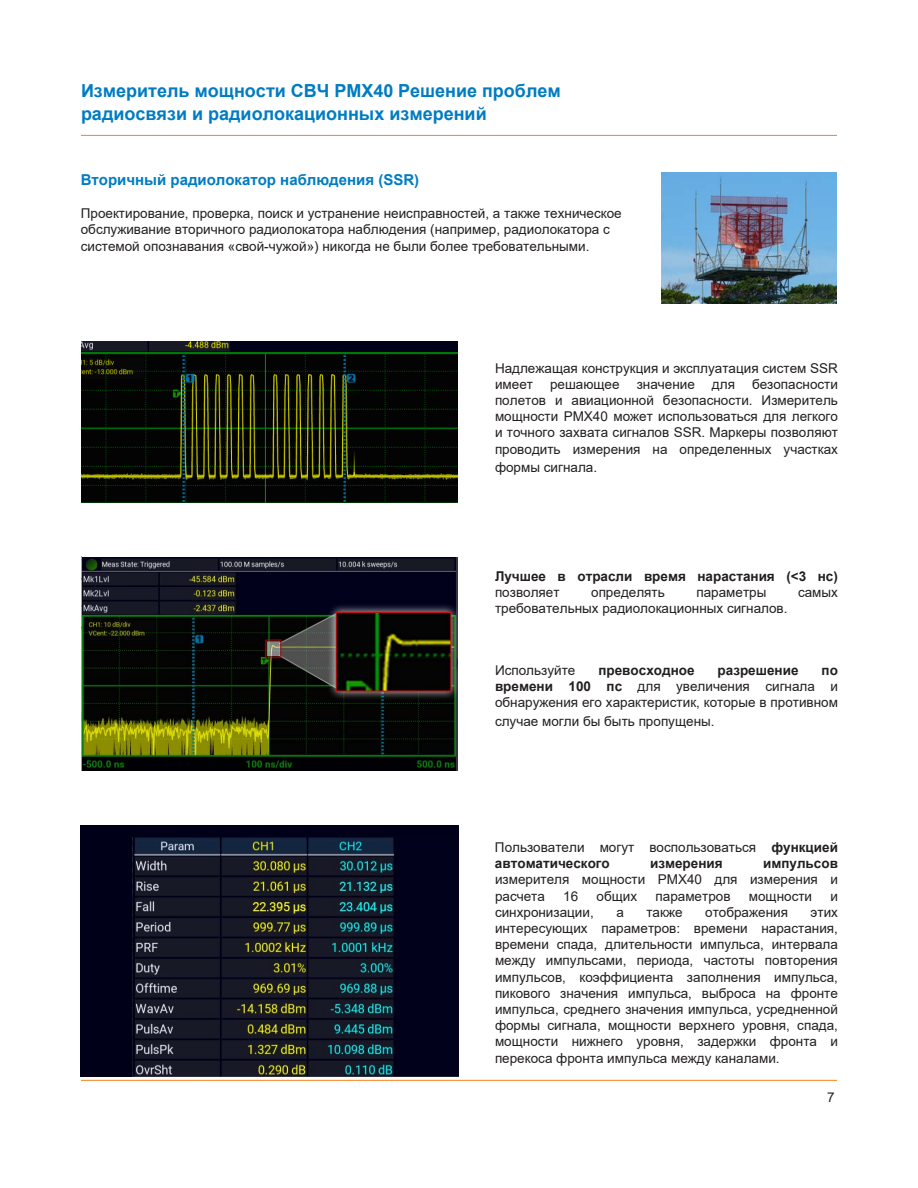
<style>
.page{position:relative;width:918px;height:1188px;background:#fff}
.page>*{position:absolute;margin:0;border:0;box-sizing:border-box;transform-origin:0 0}
.tagline{font:700 18px/22.8px "Arial";color:#007cc2}
.bullets{font:700 15px "Arial";color:#007cc2}
.body{font:13.5px/16.2px "Arial";color:#231f20;text-align:justify}
.bullets-2{font:13.5px/16.2px "Arial";color:#231f20}
.body-2{font:700 13.5px/16.2px "Arial";color:#231f20}
.tagline-2{font:13.5px "Arial";color:#231f20}
.s1{font-weight:400}
.s2{font-weight:700}
</style>
<div class="page">
<hr style="left:81px;top:135px;width:756px;height:1px;background:#f58220">
<hr style="left:81px;top:1080px;width:756px;height:1px;background:#f58220">
<img style="left:81px;top:341px;width:377px;height:161px">
<div style="left:81px;top:825px;width:378px;height:252px;background:#000019"></div>
<img style="left:132px;top:837px;width:327px;height:240px">
<img style="left:662px;top:172px;width:175px;height:132px">
<img style="left:81px;top:557px;width:377px;height:214px">
<p class="tagline" style="left:81px;top:80px;width:481px">Измеритель мощности СВЧ PMX40 Решение проблем радиосвязи и радиолокационных измерений</p>
<p class="bullets" style="left:81px;top:169px;width:340px">Вторичный радиолокатор наблюдения (SSR)</p>
<p class="bullets-2" style="left:81px;top:205px;width:542px">Проектирование, проверка, поиск и устранение неисправностей, а также техническое обслуживание вторичного радиолокатора наблюдения (например, радиолокатора с системой опознавания «свой-чужой») никогда не были более требовательными.</p>
<p class="body" style="left:495px;top:360px;width:344px">Надлежащая конструкция и эксплуатация систем SSR имеет</p>
<p class="body" style="left:495px;top:376px;width:345px;text-indent:257px">безопасности полетов и авиационной безопасности. Измеритель мощности PMX40 может использоваться для легкого и точного захвата сигналов SSR. Маркеры позволяют проводить измерения на определенных участках</p>
<p class="body" style="left:495px;top:459px;width:104px">формы сигнала.</p>
<p class="body" style="left:550px;top:376px;width:71px">решающее</p>
<p class="body" style="left:637px;top:376px;width:60px">значение</p>
<p class="body" style="left:712px;top:376px;width:25px">для</p>
<p class="body-2" style="left:495px;top:568px;width:344px">Лучшее в отрасли время нарастания (&lt;3 нс) <span class="s1">позволяет</span></p>
<p class="body" style="left:591px;top:584px;width:75px">определять</p>
<p class="body" style="left:696px;top:584px;width:72px">параметры</p>
<p class="body" style="left:798px;top:584px;width:42px">самых</p>
<p class="body" style="left:495px;top:600px;width:294px">требовательных радиолокационных сигналов.</p>
<p class="body" style="left:495px;top:662px;width:82px">Используйте</p>
<p class="body-2" style="left:598px;top:662px;width:98px">превосходное</p>
<p class="body-2" style="left:718px;top:662px;width:82px">разрешение</p>
<p class="body" style="left:495px;top:662px;width:345px;text-indent:327px"><span class="s2">по времени 100 пс</span> для увеличения сигнала и обнаружения его характеристик, которые в противном</p>
<p class="body" style="left:495px;top:713px;width:221px">случае могли бы быть пропущены.</p>
<p class="body" style="left:495px;top:839px;width:344px">Пользователи могут воспользоваться <span class="s2">функцией автоматического</span></p>
<p class="body" style="left:495px;top:855px;width:344px;text-indent:268px"><span class="s2">импульсов </span>измерителя мощности PMX40 для измерения и расчета</p>
<p class="body-2" style="left:650px;top:855px;width:74px">измерения</p>
<p class="body" style="left:563px;top:888px;width:17px">16</p>
<p class="body" style="left:597px;top:888px;width:42px">общих</p>
<p class="body" style="left:656px;top:888px;width:76px">параметров</p>
<p class="body" style="left:749px;top:888px;width:65px">мощности</p>
<p class="body" style="left:830px;top:888px;width:9px">и</p>
<p class="body" style="left:495px;top:904px;width:100px">синхронизации,</p>
<p class="body" style="left:616px;top:904px;width:9px">а</p>
<p class="body" style="left:646px;top:904px;width:38px">также</p>
<p class="body" style="left:705px;top:904px;width:84px">отображения</p>
<p class="body" style="left:495px;top:904px;width:344px;text-indent:316px">этих интересующих параметров: времени нарастания, времени спада, длительности импульса, интервала между импульсами, периода, частоты повторения импульсов, коэффициента заполнения импульса, пикового значения импульса, выброса на фронте импульса, среднего значения импульса, усредненной формы сигнала, мощности верхнего уровня, спада, мощности нижнего уровня, задержки фронта и перекоса фронта импульса между каналами.</p>
<p class="tagline-2" style="left:827px;top:1088px;width:9px">7</p>
</div>
